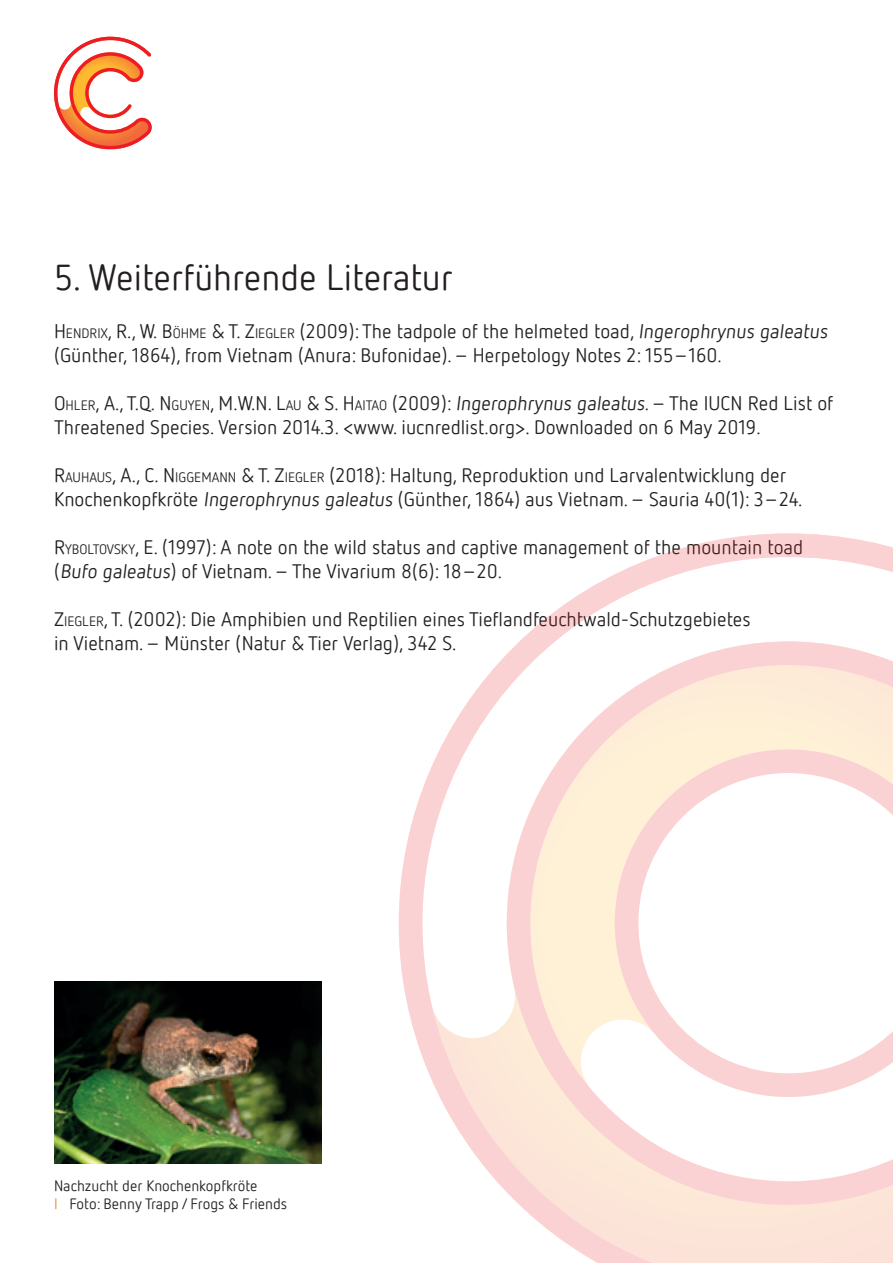
<style>
.page{position:relative;width:893px;height:1263px;background:#fff}
.page>*{position:absolute;margin:0;border:0;box-sizing:border-box;transform-origin:0 0}
.t1{font:36px "Netto Pro";color:#231f20}
.t2{font:19.5px/24px "Netto Pro";color:#231f20}
.t3{font:15px/18px "Netto Pro";color:#231f20}
.s1{font-style:inherit}
.s2{font-size:13.65px}
.s3{color:#f68b1f}
</style>
<div class="page">
<svg style="left:54px;top:37px;width:98px;height:112px"></svg>
<img style="left:54px;top:982px;width:268px;height:182px">
<svg style="left:399px;top:533px;width:494px;height:730px"></svg>
<h1 class="t1" style="left:54px;top:254px;width:401px">5. Weiterführende Literatur</h1>
<p class="t2" style="left:54px;top:318px;width:778px"><span class="s1">H</span> <span class="s2">ENDRIX</span><span class="s1">, R., W. B</span> <span class="s2">ÖHME</span> <span class="s1">&amp; T. Z</span><span class="s2">IEGLER</span> (2009): The tadpole of the helmeted toad, Ingerophrynus galeatus (Günther, 1864), from Vietnam (Anura: Bufonidae). – Herpetology Notes 2: 155–160.</p>
<p class="t2" style="left:54px;top:390px;width:781px"><span class="s1">O</span> <span class="s2">HLER</span><span class="s1">, A., T.Q. N</span> <span class="s2">GUYEN</span><span class="s1">, M .W.N . L</span><span class="s2">AU</span> <span class="s1">&amp; S. H</span> <span class="s2">AITAO</span> (2009): Ingerophrynus galeatus. – The IUCN Red List of<br>Threatened Species. Version 2014.3. &lt;www. iucnredlist.org&gt;. Downloaded on 6 May 2019.</p>
<p class="t2" style="left:54px;top:462px;width:750px"><span class="s1">R</span><span class="s2">AUHAUS</span><span class="s1">, A., C. N</span> <span class="s2">IGGEMANN</span> <span class="s1">&amp; T. Z</span><span class="s2">IEGLER</span> (2018): Haltung, Reproduktion und Larvalentwicklung der<br>Knochenkopfkröte Ingerophrynus galeatus (Günther, 1864) aus Vietnam. – Sauria 40(1): 3–24.</p>
<p class="t2" style="left:54px;top:534px;width:751px"><span class="s1">R</span><span class="s2">YBOLTOVSKY</span><span class="s1">, E.</span> (1997): A note on the wild status and captive management of the mountain toad (Bufo galeatus) of Vietnam. – The Vivarium 8(6): 18–20.</p>
<p class="t2" style="left:54px;top:606px;width:698px"><span class="s1">Z</span><span class="s2">IEGLER</span><span class="s1">, T.</span> (2002): Die Amphibien und Reptilien eines Tieflandfeuchtwald-Schutzgebietes in Vietnam. – Münster (Natur &amp; Tier Verlag), 342 S.</p>
<p class="t3" style="left:54px;top:1176px;width:235px">Nachzucht der Knochenkopfkröte<br><span class="s3">I</span> Foto: Benny Trapp / Frogs &amp; Friends</p>
</div>
